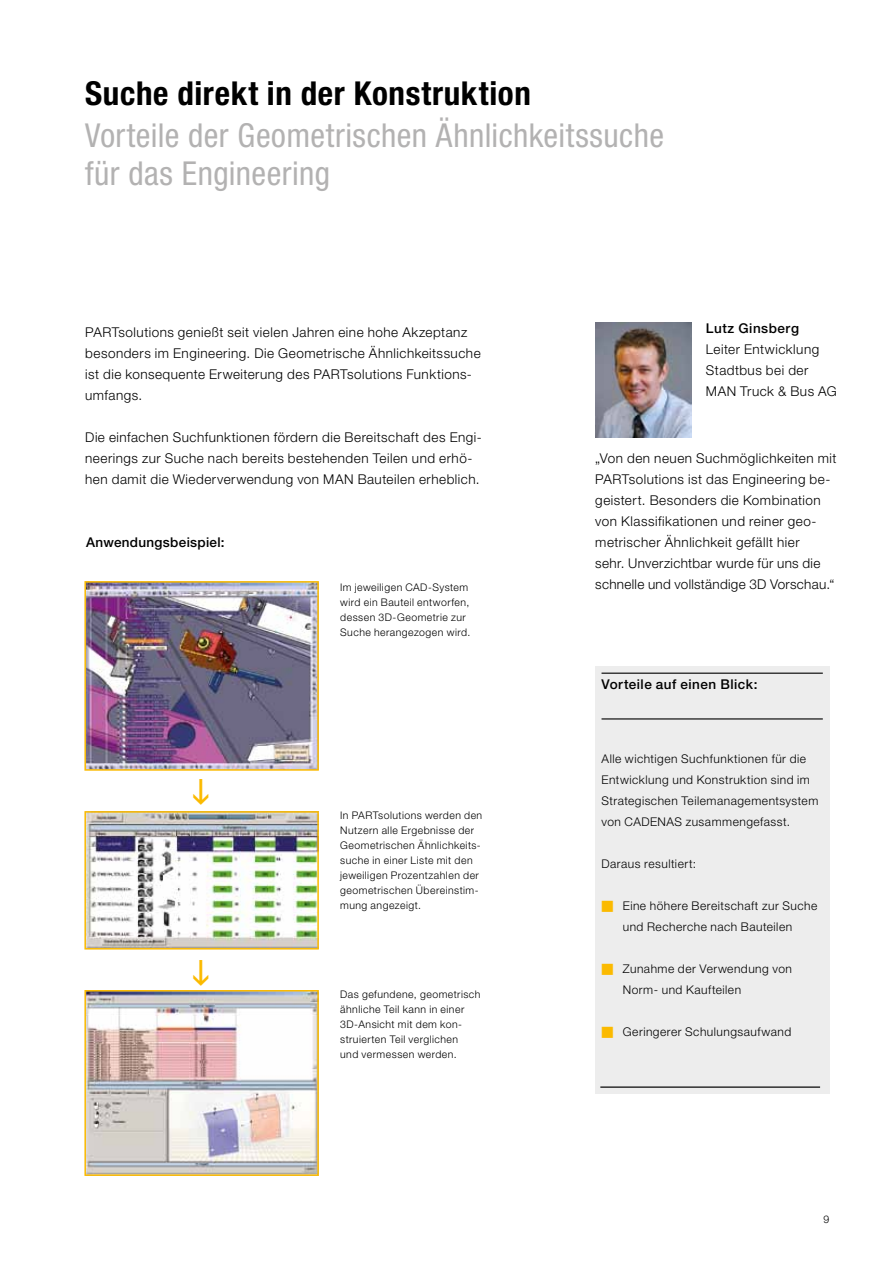
<style>
.page{position:relative;width:893px;height:1263px;background:#fff}
.page>*{position:absolute;margin:0;border:0;box-sizing:border-box;transform-origin:0 0}
.t1{font:condensed 33px/37.5px "Helvetica Neue LT Pro";letter-spacing:.01em;color:#b3b2b2}
.t2{font:700 condensed 33px "Helvetica Neue LT Pro";letter-spacing:.02em;color:#000}
.t3{font:300 13.5px/21px "Helvetica Neue LT Pro";letter-spacing:.035em;color:#000}
.t4{font:500 13.5px "Helvetica Neue LT Pro";letter-spacing:.035em;color:#000}
.t5{font:300 12px/21px "Helvetica Neue LT Pro";letter-spacing:.04em;color:#000}
.t6{font:300 10.5px/15px "Helvetica Neue LT Pro";letter-spacing:.045em;color:#000}
.s1{color:#fbba00}
</style>
<div class="page">
<img style="left:595px;top:322px;width:97px;height:116px">
<div style="left:595px;top:666px;width:234px;height:428px;background:#ededed"></div>
<hr style="left:601px;top:673px;width:222px;height:1px;background:#000">
<hr style="left:601px;top:718px;width:222px;height:1px;background:#000">
<hr style="left:600px;top:1086px;width:220px;height:2px;background:#000">
<img style="left:87px;top:993px;width:229px;height:180px">
<div style="left:84px;top:990px;width:235px;height:186px;border:2px solid #fbba00"></div>
<img style="left:87px;top:584px;width:229px;height:184px">
<div style="left:84px;top:581px;width:235px;height:190px;border:2px solid #fbba00"></div>
<img style="left:87px;top:814px;width:229px;height:132px">
<div style="left:84px;top:811px;width:235px;height:138px;border:2px solid #fbba00"></div>
<h1 class="t2" style="left:85px;top:75px;width:447px">Suche direkt in der Konstruktion</h1>
<h1 class="t1" style="left:85px;top:117px;width:580px">Vorteile der Geometrischen Ähnlichkeitssuche für das Engineering</h1>
<p class="t3" style="left:85px;top:321px;width:397px">PARTsolutions genießt seit vielen Jahren eine hohe Akzeptanz besonders im Engineering. Die Geometrische Ähnlichkeitssuche ist die konsequente Erweiterung des PARTsolutions Funktions&shy;umfangs.</p>
<p class="t3" style="left:85px;top:426px;width:398px">Die einfachen Suchfunktionen fördern die Bereitschaft des Engi&shy;neerings zur Suche nach bereits bestehenden Teilen und erhö&shy;hen damit die Wiederverwendung von MAN Bauteilen erheblich.</p>
<p class="t4" style="left:86px;top:534px;width:140px">Anwendungsbeispiel:</p>
<p class="t6" style="left:340px;top:579px;width:132px">Im jeweiligen CAD-System wird ein Bauteil entworfen, dessen 3D-Geometrie zur<br>Suche herangezogen wird.</p>
<p class="t6" style="left:340px;top:807px;width:144px">In PARTsolutions werden den<br>Nutzern alle Ergebnisse der<br>Geometrischen Ähnlichkeits&shy;suche in einer Liste mit den jeweiligen Prozentzahlen der geometrischen Übereinstim&shy;mung angezeigt.</p>
<p class="t6" style="left:340px;top:987px;width:142px">Das gefundene, geometrisch ähnliche Teil kann in einer<br>3D-Ansicht mit dem kon&shy;struierten Teil verglichen<br>und vermessen werden.</p>
<p class="t4" style="left:706px;top:320px;width:95px">Lutz Ginsberg</p>
<p class="t3" style="left:706px;top:338px;width:133px">Leiter Entwicklung<br>Stadtbus bei der<br>MAN Truck &amp; Bus AG</p>
<p class="t3" style="left:595px;top:447px;width:243px">„Von den neuen Suchmöglichkeiten mit PARTsolutions ist das Engineering be&shy;geistert. Besonders die Kombination von Klassifikationen und reiner geo&shy;metrischer Ähnlichkeit gefällt hier<br>sehr. Unverzichtbar wurde für uns die schnelle und vollständige 3D Vorschau.“</p>
<p class="t4" style="left:601px;top:676px;width:157px">Vorteile auf einen Blick:</p>
<p class="t5" style="left:601px;top:748px;width:218px">Alle wichtigen Suchfunktionen für die Entwicklung und Konstruktion sind im Strategischen Teilemanagementsystem von CADENAS zusammengefasst.</p>
<p class="t5" style="left:601px;top:853px;width:96px">Daraus resultiert:</p>
<p class="t5" style="left:601px;top:895px;width:217px;text-align:center"><span class="s1">■</span> Eine höhere Bereitschaft zur Suche und Recherche nach Bauteilen</p>
<p class="t5" style="left:623px;top:958px;width:171px;text-indent:-21px"><span class="s1">■</span> Zunahme der Verwendung von<br>Norm- und Kaufteilen</p>
<p class="t5" style="left:601px;top:1021px;width:191px"><span class="s1">■</span> Geringerer Schulungsaufwand</p>
<p class="t6" style="left:823px;top:1211px;width:7px">9</p>
</div>
